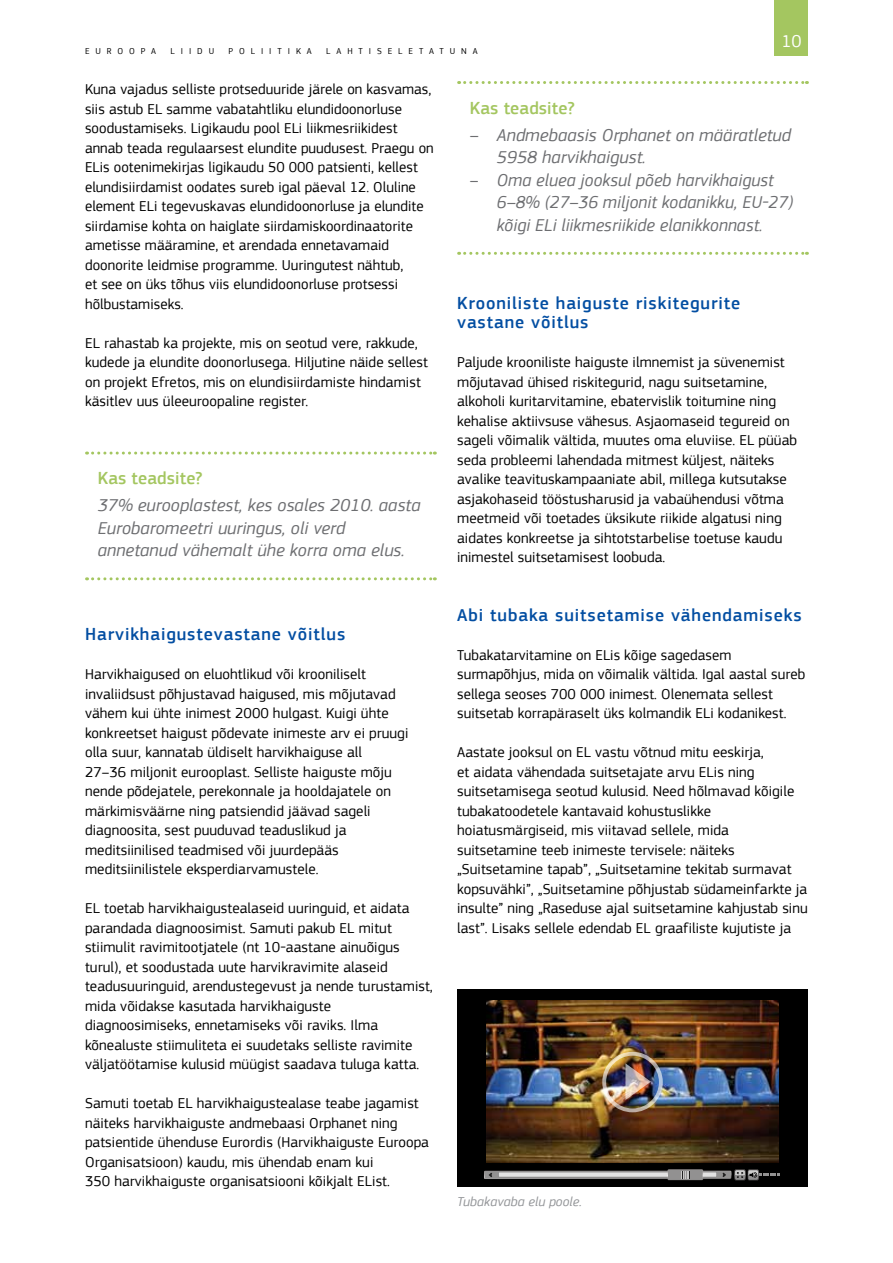
<style>
.page{position:relative;width:893px;height:1263px;background:#fff}
.page>*{position:absolute;margin:0;border:0;box-sizing:border-box;transform-origin:0 0}
.t1{font:italic 18px/22.5px "EC Square Sans Pro";letter-spacing:.005em;color:#6d6e71}
.t2{font:500 18px/19.5px "EC Square Sans Pro";letter-spacing:.05em;color:#034ea2}
.t3{font:500 18px "EC Square Sans Pro";letter-spacing:.005em;color:#a4c660}
.t4{font:18px "EC Square Sans Pro";color:#fff}
.t5{font:15px/19.5px "EC Square Sans Pro";letter-spacing:.005em;color:#000}
.t6{font:italic 13.5px "EC Square Sans Pro";letter-spacing:.005em;color:#939598}
.t7{font:9px "EC Square Sans Pro";letter-spacing:.66em;color:#000}
.s1{font-style:normal}
</style>
<div class="page">
<div style="left:775px;top:0;width:33px;height:55px;background:#a4c660"></div>
<svg style="left:87px;top:452px;width:348px;height:3px"></svg>
<svg style="left:87px;top:577px;width:348px;height:3px"></svg>
<svg style="left:459px;top:81px;width:348px;height:3px"></svg>
<svg style="left:459px;top:252px;width:348px;height:3px"></svg>
<img style="left:485px;top:1000px;width:295px;height:163px">
<div style="left:457px;top:1163px;width:351px;height:23px;background:#000"></div>
<div style="left:457px;top:989px;width:351px;height:11px;background:#000"></div>
<div style="left:457px;top:989px;width:28px;height:184px;background:#000"></div>
<div style="left:780px;top:989px;width:28px;height:181px;background:#000"></div>
<svg style="left:484px;top:1169px;width:296px;height:11px"></svg>
<div style="left:602px;top:1052px;width:61px;height:60px;border:4px solid #fff;border-radius:50%"></div>
<svg style="left:625px;top:1063px;width:26px;height:37px"></svg>
<p class="t4" style="left:781px;top:30px;width:22px">10</p>
<p class="t7" style="left:85px;top:45px;width:73px">EUROOPA</p>
<p class="t7" style="left:171px;top:45px;width:45px">LIIDU</p>
<p class="t7" style="left:229px;top:45px;width:85px">POLIITIKA</p>
<p class="t7" style="left:326px;top:45px;width:153px">LAHTISELETATUNA</p>
<p class="t5" style="left:85px;top:80px;width:350px">Kuna vajadus selliste protseduuride järele on kasvamas, siis astub EL samme vabatahtliku elundidoonorluse soodustamiseks. Ligikaudu pool ELi liikmesriikidest annab teada regulaarsest elundite puudusest. Praegu on ELis ootenimekirjas ligikaudu 50 000 patsienti, kellest elundisiirdamist oodates sureb igal päeval 12. Oluline element ELi tegevuskavas elundidoonorluse ja elundite siirdamise kohta on haiglate siirdamiskoordinaatorite ametisse määramine, et arendada ennetavamaid doonorite leidmise programme. Uuringutest nähtub,<br>et see on üks tõhus viis elundidoonorluse protsessi hõlbustamiseks.</p>
<p class="t5" style="left:85px;top:333px;width:344px">EL rahastab ka projekte, mis on seotud vere, rakkude, kudede ja elundite doonorlusega. Hiljutine näide sellest on projekt Efretos, mis on elundisiirdamiste hindamist käsitlev uus üleeuroopaline register.</p>
<p class="t3" style="left:470px;top:97px;width:106px">Kas teadsite?</p>
<p class="t1" style="left:497px;top:123px;width:296px;text-indent:-27px"><span class="s1">–</span> Andmebaasis Orphanet on määratletud<br>5958 harvikhaigust.</p>
<p class="t1" style="left:497px;top:168px;width:298px;text-indent:-27px"><span class="s1">–</span> Oma eluea jooksul põeb harvikhaigust<br>6–8% (27–36 miljonit kodanikku, EU-27) kõigi ELi liikmesriikide elanikkonnast.</p>
<p class="t2" style="left:457px;top:293px;width:285px">Krooniliste haiguste riskitegurite vastane võitlus</p>
<p class="t5" style="left:457px;top:353px;width:341px">Paljude krooniliste haiguste ilmnemist ja süvenemist mõjutavad ühised riskitegurid, nagu suitsetamine, alkoholi kuritarvitamine, ebatervislik toitumine ning kehalise aktiivsuse vähesus. Asjaomaseid tegureid on sageli võimalik vältida, muutes oma eluviise. EL püüab seda probleemi lahendada mitmest küljest, näiteks avalike teavituskampaaniate abil, millega kutsutakse asjakohaseid tööstusharusid ja vabaühendusi võtma meetmeid või toetades üksikute riikide algatusi ning aidates konkreetse ja sihtotstarbelise toetuse kaudu inimestel suitsetamisest loobuda.</p>
<p class="t3" style="left:98px;top:468px;width:106px">Kas teadsite?</p>
<p class="t1" style="left:98px;top:494px;width:324px">37% eurooplastest, kes osales 2010. aasta<br>Eurobaromeetri uuringus, oli verd annetanud vähemalt ühe korra oma elus.</p>
<p class="t2" style="left:85px;top:625px;width:262px">Harvikhaigustevastane võitlus</p>
<p class="t5" style="left:85px;top:665px;width:325px">Harvikhaigused on eluohtlikud või krooniliselt invaliidsust põhjustavad haigused, mis mõjutavad vähem kui ühte inimest 2000 hulgast. Kuigi ühte konkreetset haigust põdevate inimeste arv ei pruugi olla suur, kannatab üldiselt harvikhaiguse all<br>27–36 miljonit eurooplast. Selliste haiguste mõju nende põdejatele, perekonnale ja hooldajatele on märkimisväärne ning patsiendid jäävad sageli diagnoosita, sest puuduvad teaduslikud ja meditsiinilised teadmised või juurdepääs meditsiinilistele eksperdiarvamustele.</p>
<p class="t5" style="left:85px;top:899px;width:349px">EL toetab harvikhaigustealaseid uuringuid, et aidata parandada diagnoosimist. Samuti pakub EL mitut stiimulit ravimitootjatele (nt 10-aastane ainuõigus turul), et soodustada uute harvikravimite alaseid teadusuuringuid, arendustegevust ja nende turustamist, mida võidakse kasutada harvikhaiguste diagnoosimiseks, ennetamiseks või raviks. Ilma kõnealuste stiimuliteta ei suudetaks selliste ravimite väljatöötamise kulusid müügist saadava tuluga katta.</p>
<p class="t5" style="left:85px;top:1094px;width:345px">Samuti toetab EL harvikhaigustealase teabe jagamist näiteks harvikhaiguste andmebaasi Orphanet ning patsientide ühenduse Eurordis (Harvikhaiguste Euroopa Organisatsioon) kaudu, mis ühendab enam kui<br>350 harvikhaiguste organisatsiooni kõikjalt EList.</p>
<p class="t2" style="left:457px;top:605px;width:346px">Abi tubaka suitsetamise vähendamiseks</p>
<p class="t5" style="left:457px;top:645px;width:350px">Tubakatarvitamine on ELis kõige sagedasem surmapõhjus, mida on võimalik vältida. Igal aastal sureb sellega seoses 700 000 inimest. Olenemata sellest suitsetab korrapäraselt üks kolmandik ELi kodanikest.</p>
<p class="t5" style="left:457px;top:743px;width:352px">Aastate jooksul on EL vastu võtnud mitu eeskirja,<br>et aidata vähendada suitsetajate arvu ELis ning suitsetamisega seotud kulusid. Need hõlmavad kõigile tubakatoodetele kantavaid kohustuslikke hoiatusmärgiseid, mis viitavad sellele, mida suitsetamine teeb inimeste tervisele: näiteks „Suitsetamine tapab”, „Suitsetamine tekitab surmavat kopsuvähki”, „Suitsetamine põhjustab südameinfarkte ja insulte” ning „Raseduse ajal suitsetamine kahjustab sinu last”. Lisaks sellele edendab EL graafiliste kujutiste ja</p>
<p class="t6" style="left:457px;top:1193px;width:126px">Tubakavaba elu poole.</p>
</div>
